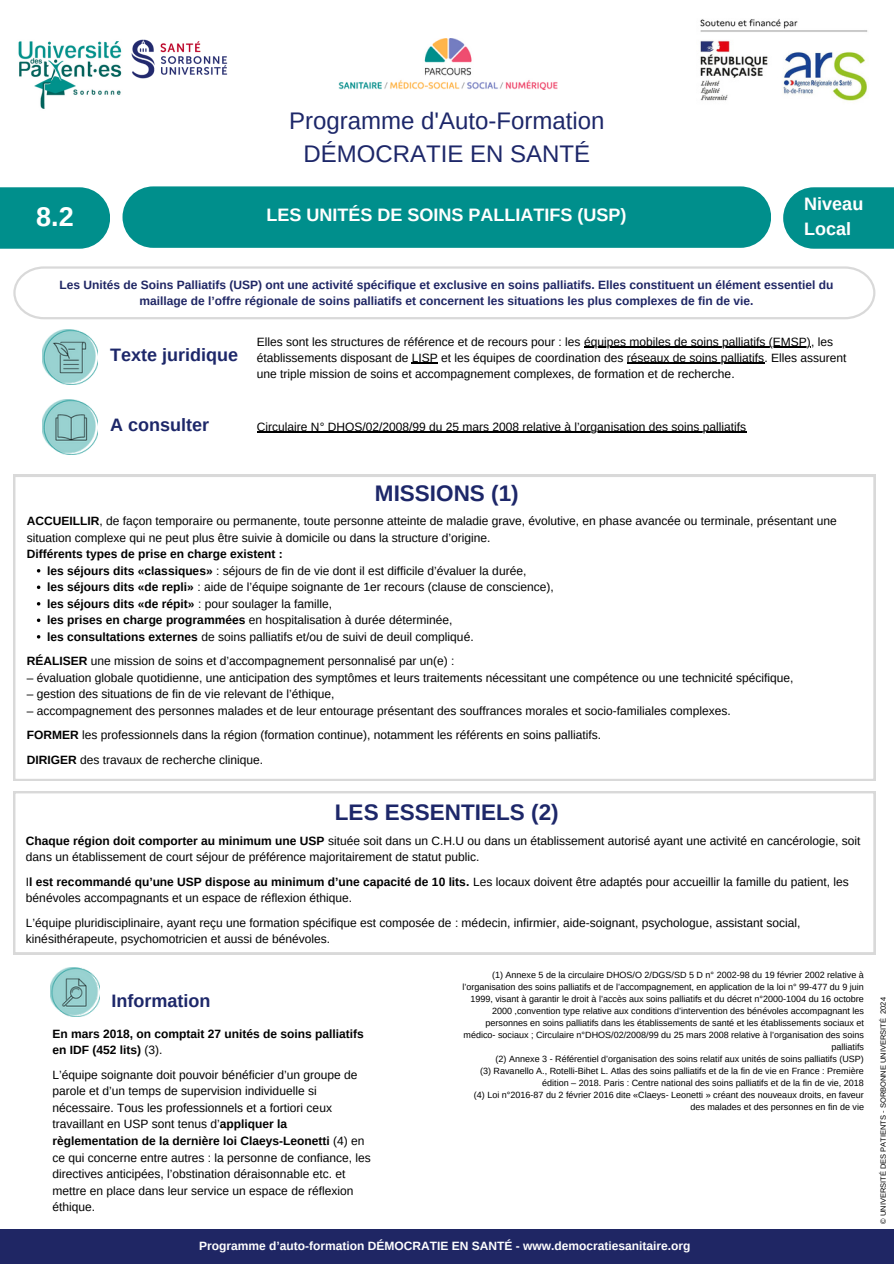
<style>
.page{position:relative;width:894px;height:1264px;background:#fff}
.page>*{position:absolute;margin:0;border:0;box-sizing:border-box;transform-origin:0 0}
.t1{font:700 27px "Arimo";color:#fff}
.t2{font:24px/32.7px "Arimo";color:#1d2769;text-align:center}
.t3{font:700 22.5px "Arimo";color:#1d2769}
.t4{font:700 18px/24.8px "Arimo";color:#fff}
.t5{font:700 18px "Arimo";color:#1d2769}
.t6{font:700 15.15px "Arimo";color:#fff}
.t7{font:12px/16.5px "Arimo";color:#000}
.t8{font:700 12px/16px "Arimo";color:#1f2664;text-align:center}
.t9{font:700 12px/16.5px "Arimo";color:#000}
.t10{font:700 12px "Arimo";color:#fff}
.t11{font:9px/12px "Arimo";color:#000;text-align:right}
.t12{font:7.5px "Arimo";color:#000}
.s1{font-weight:700}
.s2{font-weight:400}
</style>
<div class="page">
<div style="left:0;top:1228px;width:893px;height:35px;background:#1f2664"></div>
<img style="left:700px;top:19px;width:167px;height:82px">
<svg style="left:0;top:187px;width:110px;height:62px;background:#119693"></svg>
<div style="left:783px;top:187px;width:110px;height:62px;background:#008f8c"></div>
<div style="left:122px;top:186px;width:648px;height:62px;background:#008f8c;border-radius:31px"></div>
<svg style="left:13px;top:266px;width:862px;height:53px"></svg>
<svg style="left:13px;top:475px;width:862px;height:306px"></svg>
<svg style="left:13px;top:791px;width:862px;height:163px"></svg>
<svg style="left:37px;top:585px;width:3px;height:4px"></svg>
<svg style="left:37px;top:618px;width:3px;height:4px"></svg>
<hr style="left:584px;top:347px;width:226px;height:1px;background:#000">
<svg style="left:412px;top:363px;width:26px;height:1px"></svg>
<hr style="left:626px;top:363px;width:138px;height:1px;background:#000">
<hr style="left:257px;top:432px;width:489px;height:1px;background:#000">
<img style="left:338px;top:39px;width:219px;height:50px">
<img style="left:50px;top:967px;width:50px;height:49px">
<img style="left:42px;top:329px;width:55px;height:55px">
<img style="left:42px;top:399px;width:55px;height:55px">
<img style="left:18px;top:41px;width:104px;height:68px">
<img style="left:131px;top:39px;width:97px;height:40px">
<p class="t2" style="left:289px;top:104px;width:317px">Programme d'Auto-Formation<br>DÉMOCRATIE EN SANTÉ</p>
<h1 class="t1" style="left:36px;top:202px;width:39px">8.2</h1>
<h4 class="t4" style="left:804px;top:191px;width:60px">Niveau<br>Local</h4>
<p class="t4" style="left:266px;top:203px;width:361px">LES UNITÉS DE SOINS PALLIATIFS (USP)</p>
<p class="t6" style="left:210px;top:210px;width:445px">BORDEREAU DE PROMESSE DE VERSEMENT - TAXE</p>
<h6 class="t8" style="left:59px;top:276px;width:775px">Les Unités de Soins Palliatifs (USP) ont une activité spécifique et exclusive en soins palliatifs. Elles constituent un élément essentiel du maillage de l’offre régionale de soins palliatifs et concernent les situations les plus complexes de fin de vie.</h6>
<p class="t5" style="left:110px;top:345px;width:129px">Texte juridique</p>
<p class="t5" style="left:110px;top:415px;width:100px">A consulter</p>
<p class="t7" style="left:257px;top:333px;width:577px">Elles sont les structures de référence et de recours pour : les équipes mobiles de soins palliatifs (EMSP), les</p>
<p class="t7" style="left:257px;top:349px;width:590px">établissements disposant de LISP et les équipes de coordination des réseaux de soins palliatifs. Elles assurent</p>
<p class="t7" style="left:257px;top:365px;width:479px">une triple mission de soins et accompagnement complexes, de formation et de recherche.</p>
<p class="t7" style="left:257px;top:418px;width:490px">Circulaire N° DHOS/02/2008/99 du 25 mars 2008 relative à l’organisation des soins palliatifs</p>
<p class="t3" style="left:375px;top:481px;width:145px">MISSIONS (1)</p>
<p class="t7" style="left:27px;top:512px;width:811px"><span class="s1">ACCUEILLIR</span>, de façon temporaire ou permanente, toute personne atteinte de maladie grave, évolutive, en phase avancée ou terminale, présentant une situation complexe qui ne peut plus être suivie à domicile ou dans la structure d’origine.</p>
<h5 class="t9" style="left:27px;top:545px;width:257px">Différents types de prise en charge existent :</h5>
<p class="t7" style="left:47px;top:562px;width:480px"><span class="s1">les séjours dits «classiques»</span> : séjours de fin de vie dont il est difficile d’évaluer la durée,</p>
<p class="t7" style="left:47px;top:578px;width:508px"><span class="s1">les séjours dits «de repli»</span> : aide de l’équipe soignante de 1er recours (clause de conscience),</p>
<h5 class="t9" style="left:47px;top:595px;width:286px">les séjours dits «de répit» <span class="s2">: pour soulager la famille,</span></h5>
<p class="t7" style="left:47px;top:611px;width:406px"><span class="s1">les prises en charge programmées</span> en hospitalisation à durée déterminée,</p>
<h2 class="t7" style="left:47px;top:628px;width:428px"><span class="s1">les consultations externes</span> de soins palliatifs et/ou de suivi de deuil compliqué.</h2>
<p class="t7" style="left:27px;top:652px;width:429px"><span class="s1">RÉALISER</span> une mission de soins et d’accompagnement personnalisé par un(e) :</p>
<p class="t7" style="left:27px;top:669px;width:767px">– évaluation globale quotidienne, une anticipation des symptômes et leurs traitements nécessitant une compétence ou une technicité spécifique,</p>
<p class="t7" style="left:27px;top:685px;width:309px">– gestion des situations de fin de vie relevant de l’éthique,</p>
<p class="t7" style="left:27px;top:702px;width:705px">– accompagnement des personnes malades et de leur entourage présentant des souffrances morales et socio-familiales complexes.</p>
<p class="t7" style="left:27px;top:726px;width:575px"><span class="s1">FORMER</span> les professionnels dans la région (formation continue), notamment les référents en soins palliatifs.</p>
<p class="t7" style="left:27px;top:751px;width:238px"><span class="s1">DIRIGER</span> des travaux de recherche clinique.</p>
<p class="t3" style="left:335px;top:800px;width:225px">LES ESSENTIELS (2)</p>
<p class="t7" style="left:26px;top:832px;width:835px"><span class="s1">Chaque région doit comporter au minimum une USP</span> située soit dans un C.H.U ou dans un établissement autorisé ayant une activité en cancérologie, soit dans un établissement de court séjour de préférence majoritairement de statut public.</p>
<p class="t7" style="left:26px;top:873px;width:824px">I<span class="s1">l est recommandé qu’une USP dispose au minimum d’une capacité de 10 lits.</span> Les locaux doivent être adaptés pour accueillir la famille du patient, les bénévoles accompagnants et un espace de réflexion éthique.</p>
<p class="t7" style="left:26px;top:914px;width:775px">L’équipe pluridisciplinaire, ayant reçu une formation spécifique est composée de : médecin, infirmier, aide-soignant, psychologue, assistant social, kinésithérapeute, psychomotricien et aussi de bénévoles.</p>
<p class="t11" style="left:462px;top:968px;width:403px">(1) Annexe 5 de la circulaire DHOS/O 2/DGS/SD 5 D n° 2002-98 du 19 février 2002 relative à l’organisation des soins palliatifs et de l’accompagnement, en application de la loi n° 99-477 du 9 juin 1999, visant à garantir le droit à l’accès aux soins palliatifs et du décret n°2000-1004 du 16 octobre 2000 ,convention type relative aux conditions d’intervention des bénévoles accompagnant les personnes en soins palliatifs dans les établissements de santé et les établissements sociaux et médico- sociaux ; Circulaire n°DHOS/02/2008/99 du 25 mars 2008 relative à l’organisation des soins palliatifs</p>
<p class="t11" style="left:495px;top:1052px;width:369px">(2) Annexe 3 - Référentiel d’organisation des soins relatif aux unités de soins palliatifs (USP)</p>
<p class="t11" style="left:480px;top:1064px;width:385px">(3) Ravanello A., Rotelli-Bihet L. Atlas des soins palliatifs et de la fin de vie en France : Première édition – 2018. Paris : Centre national des soins palliatifs et de la fin de vie, 2018</p>
<h2 class="t11" style="left:474px;top:1088px;width:391px">(4) Loi n°2016-87 du 2 février 2016 dite «Claeys- Leonetti » créant des nouveaux droits, en faveur des malades et des personnes en fin de vie</h2>
<p class="t5" style="left:112px;top:990px;width:100px">Information</p>
<p class="t9" style="left:52px;top:1025px;width:313px">En mars 2018, on comptait 27 unités de soins palliatifs en IDF (452 lits) <span class="s2">(3).</span></p>
<p class="t7" style="left:52px;top:1066px;width:319px">L’équipe soignante doit pouvoir bénéficier d’un groupe de parole et d’un temps de supervision individuelle si nécessaire. Tous les professionnels et a fortiori ceux travaillant en USP sont tenus d’<span class="s1">appliquer la règlementation de la dernière loi Claeys-Leonetti</span> (4) en ce qui concerne entre autres : la personne de confiance, les directives anticipées, l’obstination déraisonnable etc. et mettre en place dans leur service un espace de réflexion éthique.</p>
<h3 class="t10" style="left:199px;top:1239px;width:492px">Programme d’auto-formation DÉMOCRATIE EN SANTÉ - www.democratiesanitaire.org</h3>
<h5 class="t12" style="left:878px;top:1223px;width:228px;rotate:-90deg">© UNIVERSITÉ DES PATIENTS - SORBONNE UNIVERSITÉ 2024</h5>
</div>
